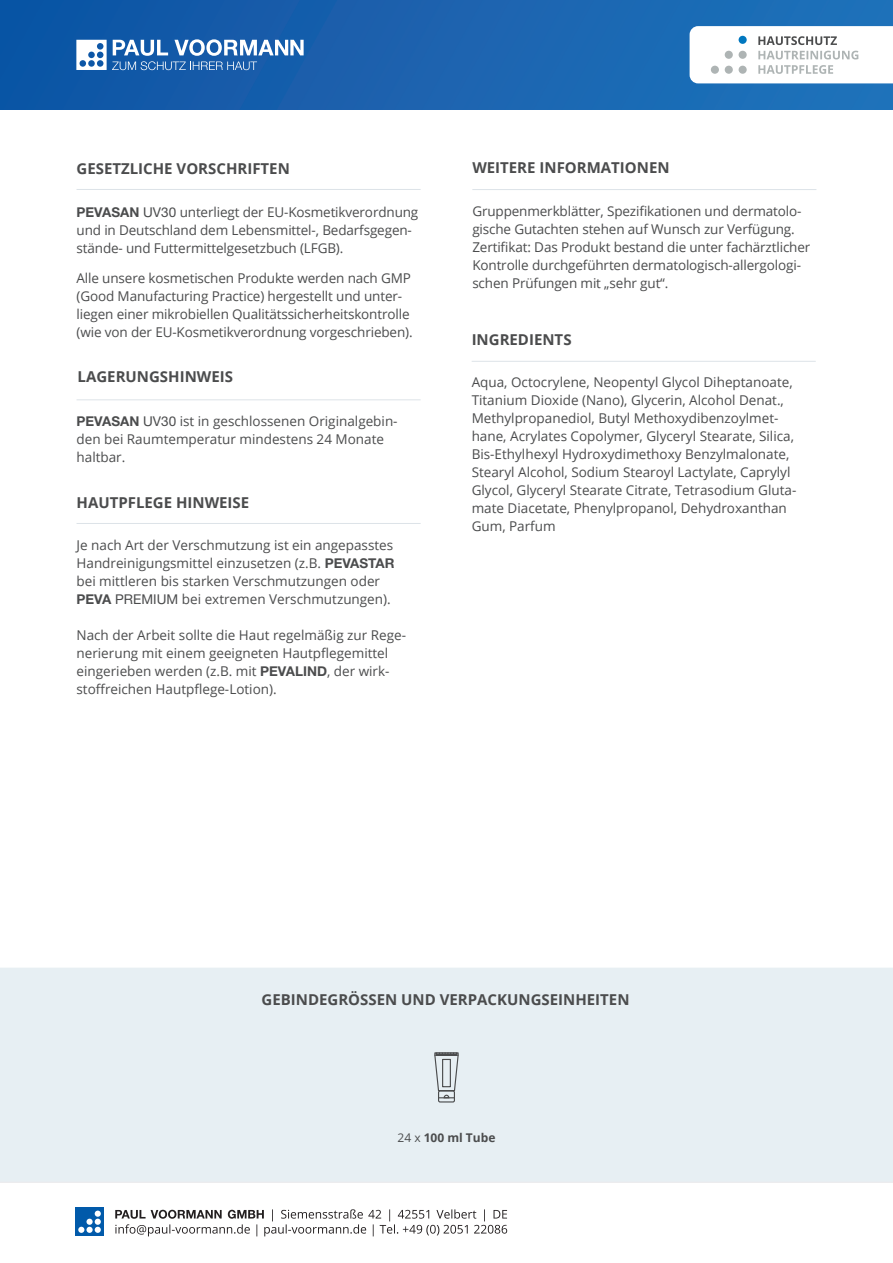
<style>
.page{position:relative;width:893px;height:1263px;background:#fff}
.page>*{position:absolute;margin:0;border:0;box-sizing:border-box;transform-origin:0 0}
.t1{font:700 15px "Open Sans";color:#4b4c4d}
.Listen_mit_Punkt{font:13.5px/18px "Open Sans";color:#4b4c4d}
.t2{font:700 12px "Open Sans";color:#4b4c4d}
.s1{font-family:"Helvetica Neue LT Std";font-weight:700}
.s2{font-family:"Helvetica Neue LT Std"}
.s3{font-weight:400}
</style>
<div class="page">
<div style="left:0;top:968px;width:893px;height:213px;background:#e7eff3"></div>
<svg style="left:0;top:1181px;width:893px;height:56px"></svg>
<img style="left:0;top:0;width:893px;height:110px">
<hr style="left:77px;top:189px;width:344px;height:1px;background:#dde3e8">
<hr style="left:77px;top:399px;width:344px;height:1px;background:#dde3e8">
<hr style="left:472px;top:189px;width:344px;height:1px;background:#dde3e8">
<hr style="left:77px;top:523px;width:344px;height:1px;background:#dde3e8">
<hr style="left:472px;top:361px;width:344px;height:1px;background:#dde3e8">
<div style="left:75px;top:1207px;width:29px;height:29px;background:#015aaa"></div>
<div style="left:86px;top:1227px;width:7px;height:6px;background:#fff;border-radius:50%"></div>
<svg style="left:78px;top:1227px;width:6px;height:6px"></svg>
<svg style="left:95px;top:1219px;width:6px;height:14px"></svg>
<div style="left:86px;top:1219px;width:7px;height:6px;background:#fff;border-radius:50%"></div>
<div style="left:95px;top:1210px;width:6px;height:7px;background:#fff;border-radius:50%"></div>
<svg style="left:115px;top:1209px;width:392px;height:27px"></svg>
<svg style="left:76px;top:39px;width:228px;height:31px"></svg>
<svg style="left:690px;top:26px;width:203px;height:57px"></svg>
<div style="left:438px;top:1090px;width:17px;height:12px;border:1px solid #4b4c4d;border-radius:2px"></div>
<svg style="left:434px;top:1052px;width:25px;height:47px"></svg>
<p class="t1" style="left:77px;top:158px;width:215px">GESETZLICHE VORSCHRIFTEN</p>
<p class="Listen_mit_Punkt" style="left:77px;top:202px;width:343px"><span class="s1">PEVASAN</span> <span class="s2">UV30</span> unterliegt der EU-Kosmetikverordnung und in Deutschland dem Lebensmittel-, Bedarfsgegen&shy;stände- und Futtermittelgesetzbuch (LFGB).</p>
<p class="Listen_mit_Punkt" style="left:77px;top:269px;width:338px">Alle unsere kosmetischen Produkte werden nach GMP (Good Manufacturing Practice) hergestellt und unter&shy;liegen einer mikrobiellen Qualitätssicherheitskontrolle (wie von der EU-Kosmetikverordnung vorgeschrieben).</p>
<p class="t1" style="left:78px;top:366px;width:157px">LAGERUNGSHINWEIS</p>
<p class="Listen_mit_Punkt" style="left:77px;top:412px;width:323px"><span class="s1">PEVASAN</span> <span class="s2">UV30</span> ist in geschlossenen Originalgebin&shy;den bei Raumtemperatur mindestens 24 Monate haltbar.</p>
<p class="t1" style="left:77px;top:491px;width:174px">HAUTPFLEGE HINWEISE</p>
<p class="Listen_mit_Punkt" style="left:77px;top:536px;width:318px">Je nach Art der Verschmutzung ist ein angepasstes</p>
<p class="Listen_mit_Punkt" style="left:77px;top:554px;width:320px">Handreinigungsmittel einzusetzen (z.B. <span class="s1">PEVASTAR </span>bei mittleren bis starken Verschmutzungen oder<br><span class="s1">PEVA</span> <span class="s2">PREMIUM</span> bei extremen Verschmutzungen).</p>
<p class="Listen_mit_Punkt" style="left:77px;top:626px;width:331px">Nach der Arbeit sollte die Haut regelmäßig zur Rege&shy;nerierung mit einem geeigneten Hautpflegemittel</p>
<p class="Listen_mit_Punkt" style="left:77px;top:662px;width:315px">eingerieben werden (z.B. mit <span class="s1">PEVALIND</span>, der wirk&shy;stoffreichen Hautpflege-Lotion).</p>
<p class="t1" style="left:472px;top:157px;width:199px">WEITERE INFORMATIONEN</p>
<p class="Listen_mit_Punkt" style="left:472px;top:201px;width:340px">Gruppenmerkblätter, Spezifikationen und dermatolo&shy;gische Gutachten stehen auf Wunsch zur Verfügung.<br>Zertifikat: Das Produkt bestand die unter fachärztlicher Kontrolle durchgeführten dermatologisch-allergologi&shy;schen Prüfungen mit „sehr gut“.</p>
<p class="t1" style="left:472px;top:329px;width:101px">INGREDIENTS</p>
<p class="Listen_mit_Punkt" style="left:472px;top:373px;width:326px">Aqua, Octocrylene, Neopentyl Glycol Diheptanoate, Titanium Dioxide (Nano), Glycerin, Alcohol Denat., Methylpropanediol, Butyl Methoxydibenzoylmet&shy;hane, Acrylates Copolymer, Glyceryl Stearate, Silica, Bis-Ethylhexyl Hydroxydimethoxy Benzylmalonate, Stearyl Alcohol, Sodium Stearoyl Lactylate, Caprylyl Glycol, Glyceryl Stearate Citrate, Tetrasodium Gluta&shy;mate Diacetate, Phenylpropanol, Dehydroxanthan Gum, Parfum</p>
<p class="t1" style="left:262px;top:989px;width:369px">GEBINDEGRÖSSEN UND VERPACKUNGSEINHEITEN</p>
<p class="t2" style="left:397px;top:1129px;width:100px"><span class="s3">24 x</span> 100 ml Tube</p>
</div>
